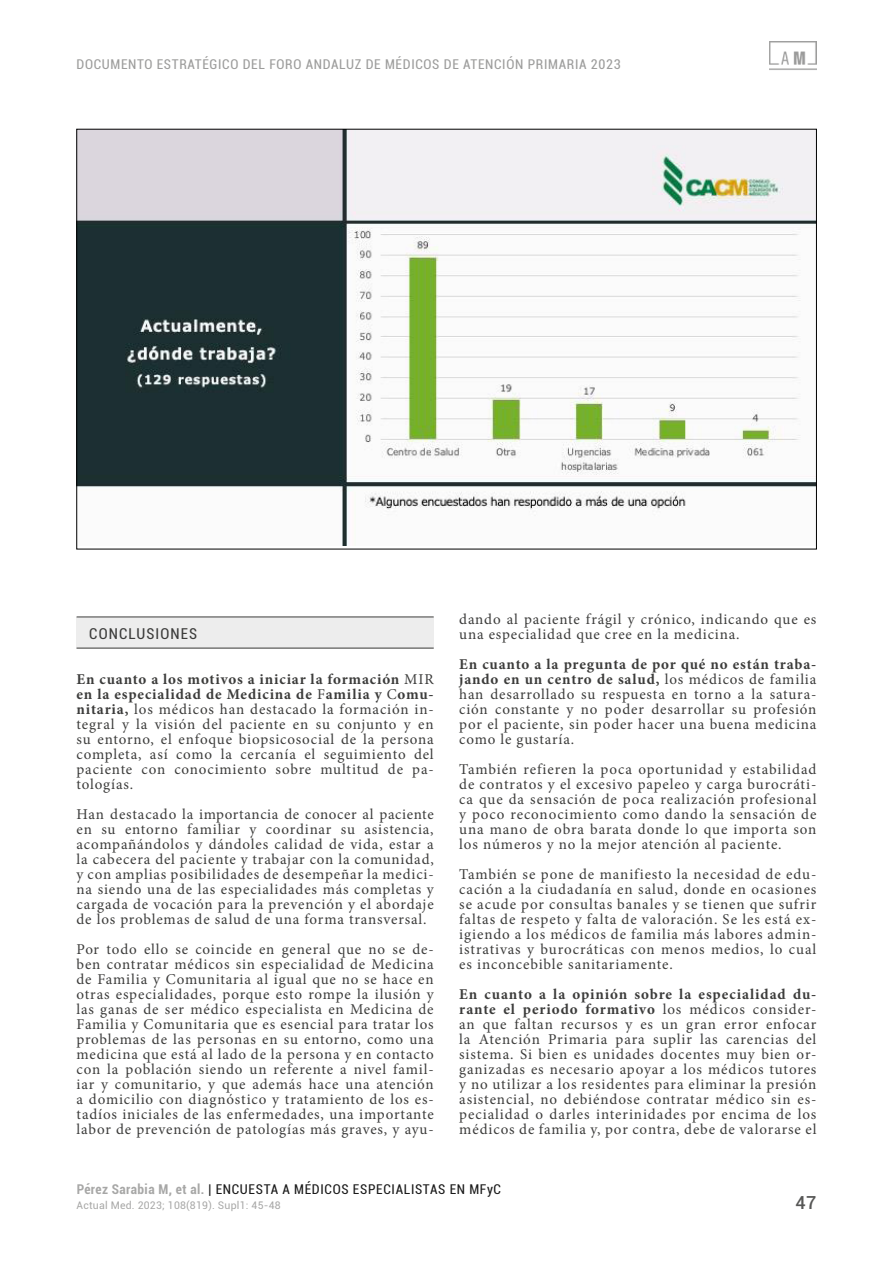
<style>
.page{position:relative;width:893px;height:1263px;background:#fff}
.page>*{position:absolute;margin:0;border:0;box-sizing:border-box;transform-origin:0 0}
.t1{font:500 18px "Roboto";color:#575756}
.AM{font:15px/15px "Minion Pro";letter-spacing:.055em;color:#3c3c3b;text-align:justify}
.Apartados{font:condensed 15px "Roboto";letter-spacing:.075em;color:#3c3c3b}
.t2{font:condensed 13.5px "Roboto";letter-spacing:.05em;color:#9d9d9c}
.t3{font:condensed 13.5px "Roboto";letter-spacing:.05em;color:#000}
.t4{font:10.5px "Roboto";letter-spacing:.02em;color:#9d9d9c}
.s1{font-weight:700}
.s2{font-weight:700;color:#9d9d9c}
</style>
<div class="page">
<img style="left:770px;top:41px;width:46px;height:29px">
<div style="left:77px;top:616px;width:357px;height:32px;background:#ededed"></div>
<hr style="left:77px;top:616px;width:357px;height:1px;background:#3c3c3b">
<hr style="left:77px;top:648px;width:357px;height:1px;background:#3c3c3b">
<img style="left:79px;top:131px;width:736px;height:414px">
<p class="t2" style="left:77px;top:55px;width:546px">DOCUMENTO ESTRATÉGICO DEL FORO ANDALUZ DE MÉDICOS DE ATENCIÓN PRIMARIA 2023</p>
<p class="Apartados" style="left:89px;top:623px;width:109px">CONCLUSIONES</p>
<p class="AM" style="left:77px;top:672px;width:359px"><span class="s1">En cuanto a los motivos a iniciar la formación</span> MIR <span class="s1">en la especialidad de Medicina de</span> F<span class="s1">amilia y</span> C<span class="s1">omu&shy;nitaria,</span> los médicos han destacado la formación in&shy;tegral y la visión del paciente en su conjunto y en su entorno, el enfoque biopsicosocial de la persona completa, así como la cercanía el seguimiento del paciente con conocimiento sobre multitud de pa&shy;tologías.</p>
<p class="AM" style="left:77px;top:807px;width:359px">Han destacado la importancia de conocer al paciente en su entorno familiar y coordinar su asistencia, acompañándolos y dándoles calidad de vida, estar a la cabecera del paciente y trabajar con la comunidad, y con amplias posibilidades de desempeñar la medici&shy;na siendo una de las especialidades más completas y cargada de vocación para la prevención y el abordaje de los problemas de salud de una forma transversal.</p>
<p class="AM" style="left:77px;top:942px;width:359px">Por todo ello se coincide en general que no se de&shy;ben contratar médicos sin especialidad de Medicina de Familia y Comunitaria al igual que no se hace en otras especialidades, porque esto rompe la ilusión y las ganas de ser médico especialista en Medicina de Familia y Comunitaria que es esencial para tratar los problemas de las personas en su entorno, como una medicina que está al lado de la persona y en contacto con la población siendo un referente a nivel famil&shy;iar y comunitario, y que además hace una atención a domicilio con diagnóstico y tratamiento de los es&shy;tadíos iniciales de las enfermedades, una importante labor de prevención de patologías más graves, y ayu-</p>
<p class="AM" style="left:459px;top:612px;width:359px">dando al paciente frágil y crónico, indicando que es una especialidad que cree en la medicina.</p>
<p class="AM" style="left:459px;top:657px;width:359px"><span class="s1">En cuanto a la pregunta de por qué no están traba&shy;jando en un centro de salud,</span> los médicos de familia han desarrollado su respuesta en torno a la satura&shy;ción constante y no poder desarrollar su profesión por el paciente, sin poder hacer una buena medicina como le gustaría.</p>
<p class="AM" style="left:459px;top:762px;width:359px">También refieren la poca oportunidad y estabilidad de contratos y el excesivo papeleo y carga burocráti&shy;ca que da sensación de poca realización profesional y poco reconocimiento como dando la sensación de una mano de obra barata donde lo que importa son los números y no la mejor atención al paciente.</p>
<p class="AM" style="left:459px;top:867px;width:359px">También se pone de manifiesto la necesidad de edu&shy;cación a la ciudadanía en salud, donde en ocasiones se acude por consultas banales y se tienen que sufrir faltas de respeto y falta de valoración. Se les está ex&shy;igiendo a los médicos de familia más labores admin&shy;istrativas y burocráticas con menos medios, lo cual es inconcebible sanitariamente.</p>
<p class="AM" style="left:459px;top:987px;width:359px"><span class="s1">En cuanto a la opinión sobre la especialidad du&shy;rante el periodo formativo</span> los médicos consider&shy;an que faltan recursos y es un gran error enfocar la Atención Primaria para suplir las carencias del sistema. Si bien es unidades docentes muy bien or&shy;ganizadas es necesario apoyar a los médicos tutores y no utilizar a los residentes para eliminar la presión asistencial, no debiéndose contratar médico sin es&shy;pecialidad o darles interinidades por encima de los médicos de familia y, por contra, debe de valorarse el</p>
<p class="t3" style="left:77px;top:1180px;width:426px"><span class="s2">Pérez Sarabia M, et al.</span> | ENCUESTA A MÉDICOS ESPECIALISTAS EN MFyC</p>
<p class="t4" style="left:77px;top:1198px;width:206px">Actual Med. 2023; 108(819). Supl1: 45-48</p>
<p class="t1" style="left:795px;top:1190px;width:22px">47</p>
</div>
